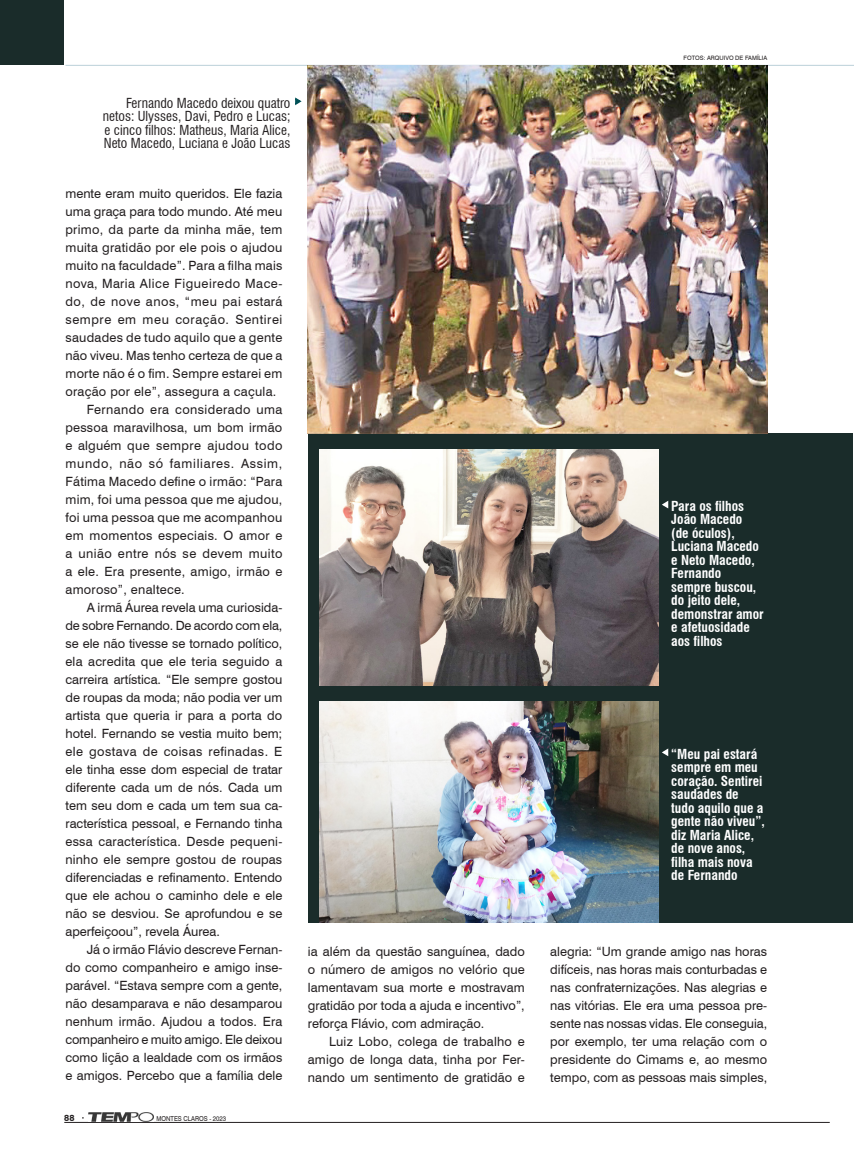
<style>
.page{position:relative;width:854px;height:1152px;background:#fff}
.page>*{position:absolute;margin:0;border:0;box-sizing:border-box;transform-origin:0 0}
.ALEGENDA{font:700 condensed 13.5px/13.5px "Swiss 721 BT";color:#fff}
.ALEGENDA-2{font:condensed 13.5px/13.5px "Swiss 721 BT";color:#231f20;text-align:justify}
.ATEXTO{font:12.75px/18px "Swiss 721 BT";color:#231f20;text-align:justify}
.t1{font:700 9px "Swiss 721 BT";color:#231f20}
.t2{font:6.75px "Swiss 721 BT";color:#231f20;scale:.9 1}
.ACREDITO{font:6px "Swiss 721 BT";color:#231f20}
</style>
<div class="page">
<hr style="left:64px;top:1122px;width:766px;height:1px;background:#231f20">
<img style="left:89px;top:1112px;width:65px;height:9px">
<div style="left:308px;top:433px;width:544px;height:489px;background:#1a2c2a"></div>
<hr style="left:65px;top:65px;width:789px;height:1px;background:#bcd0d9">
<div style="left:0;top:0;width:64px;height:65px;background:#1a2c2a"></div>
<img style="left:308px;top:66px;width:459px;height:367px">
<img style="left:320px;top:449px;width:339px;height:236px">
<img style="left:320px;top:701px;width:339px;height:221px">
<svg style="left:662px;top:748px;width:7px;height:8px"></svg>
<svg style="left:662px;top:500px;width:7px;height:9px"></svg>
<svg style="left:295px;top:97px;width:7px;height:9px"></svg>
<p class="ALEGENDA-2" style="left:103px;top:96px;width:189px;text-indent:23px">Fernando Macedo deixou quatro netos: Ulysses, Davi, Pedro e Lucas; e cinco filhos: Matheus, Maria Alice, Neto Macedo, Luciana e João Lucas</p>
<p class="ATEXTO" style="left:65px;top:183px;width:218px">mente eram muito queridos. Ele fazia uma graça para todo mundo. Até meu primo, da parte da minha mãe, tem muita gratidão por ele pois o ajudou muito na faculdade”. Para a filha mais nova, Maria Alice Figueiredo Mace&shy;do, de nove anos, “meu pai estará sempre em meu coração. Sentirei saudades de tudo aquilo que a gente não viveu. Mas tenho certeza de que a morte não é o fim. Sempre estarei em oração por ele”, assegura a caçula.</p>
<p class="ATEXTO" style="left:65px;top:399px;width:218px;text-indent:21px">Fernando era considerado uma pessoa maravilhosa, um bom irmão e alguém que sempre ajudou todo mundo, não só familiares. Assim, Fátima Macedo define o irmão: “Para mim, foi uma pessoa que me ajudou, foi uma pessoa que me acompanhou em momentos especiais. O amor e a união entre nós se devem muito a ele. Era presente, amigo, irmão e amoroso”, enaltece.</p>
<p class="ATEXTO" style="left:65px;top:597px;width:218px;text-indent:21px">A irmã Áurea revela uma curiosida&shy;de sobre Fernando. De acordo com ela, se ele não tivesse se tornado político, ela acredita que ele teria seguido a carreira artística. “Ele sempre gostou de roupas da moda; não podia ver um artista que queria ir para a porta do hotel. Fernando se vestia muito bem; ele gostava de coisas refinadas. E ele tinha esse dom especial de tratar diferente cada um de nós. Cada um tem seu dom e cada um tem sua ca&shy;racterística pessoal, e Fernando tinha essa característica. Desde pequeni&shy;ninho ele sempre gostou de roupas diferenciadas e refinamento. Entendo que ele achou o caminho dele e ele não se desviou. Se aprofundou e se aperfeiçoou”, revela Áurea.</p>
<p class="ATEXTO" style="left:65px;top:939px;width:218px;text-indent:21px">Já o irmão Flávio descreve Fernan&shy;do como companheiro e amigo inse&shy;parável. “Estava sempre com a gente, não desamparava e não desamparou nenhum irmão. Ajudou a todos. Era companheiro e muito amigo. Ele deixou como lição a lealdade com os irmãos e amigos. Percebo que a família dele</p>
<p class="t1" style="left:64px;top:1111px;width:12px">88</p>
<p class="t2" style="left:156px;top:1113px;width:79px">MONTES CLAROS - 2023</p>
<p class="ATEXTO" style="left:308px;top:942px;width:218px">ia além da questão sanguínea, dado o número de amigos no velório que lamentavam sua morte e mostravam gratidão por toda a ajuda e incentivo”, reforça Flávio, com admiração.</p>
<p class="ATEXTO" style="left:308px;top:1032px;width:218px;text-indent:21px">Luiz Lobo, colega de trabalho e amigo de longa data, tinha por Fer&shy;nando um sentimento de gratidão e</p>
<p class="ACREDITO" style="left:684px;top:53px;width:85px">FOTOS: ARQUIVO DE FAMÍLIA</p>
<p class="ALEGENDA" style="left:671px;top:499px;width:94px">Para os filhos<br>João Macedo<br>(de óculos),<br>Luciana Macedo e Neto Macedo,<br>Fernando sempre buscou, do jeito dele, demonstrar amor e afetuosidade aos filhos</p>
<p class="ALEGENDA" style="left:671px;top:747px;width:95px">“Meu pai estará sempre em meu coração. Sentirei saudades de tudo aquilo que a gente não viveu”, diz Maria Alice, de nove anos, filha mais nova de Fernando</p>
<p class="ATEXTO" style="left:550px;top:942px;width:218px">alegria: “Um grande amigo nas horas difíceis, nas horas mais conturbadas e nas confraternizações. Nas alegrias e nas vitórias. Ele era uma pessoa pre&shy;sente nas nossas vidas. Ele conseguia, por exemplo, ter uma relação com o presidente do Cimams e, ao mesmo tempo, com as pessoas mais simples,</p>
</div>
